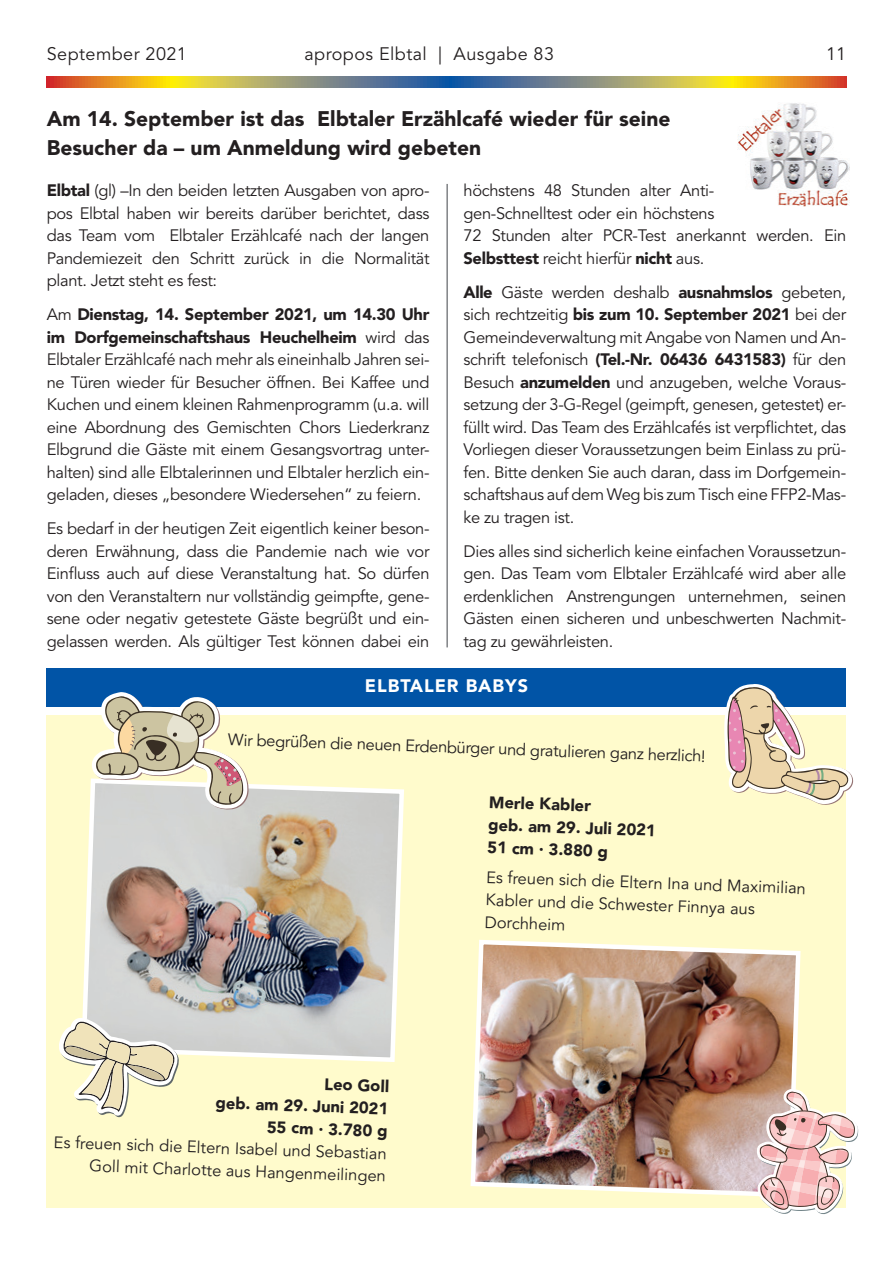
<style>
.page{position:relative;width:893px;height:1263px;background:#fff}
.page>*{position:absolute;margin:0;border:0;box-sizing:border-box;transform-origin:0 0}
.t1{font:900 21px/28.5px "Avenir LT Std";color:#231f20}
.t2{font:18px "Avenir LT Std";letter-spacing:.025em;color:#231f20}
.t3{font:900 18px "Avenir LT Std";letter-spacing:.05em;color:#fff}
.t4{font:16.5px/22.5px "Avenir LT Std";letter-spacing:-.02em;color:#231f20;text-align:justify}
.t5{font:900 16.5px/22.5px "Avenir LT Std";color:#231f20}
.s1{font-weight:900}
</style>
<div class="page">
<svg style="left:47px;top:77px;width:799px;height:10px;background:#a6955c"></svg>
<hr style="left:446px;top:184px;width:2px;height:463px;background:#808285">
<img style="left:738px;top:103px;width:111px;height:104px">
<div style="left:47px;top:669px;width:799px;height:38px;background:#0154a6"></div>
<div style="left:47px;top:715px;width:799px;height:493px;background:#fffbcc"></div>
<img style="left:470px;top:940px;width:331px;height:256px">
<svg style="left:757px;top:1089px;width:101px;height:125px"></svg>
<svg style="left:724px;top:684px;width:129px;height:121px"></svg>
<img style="left:82px;top:778px;width:322px;height:284px">
<svg style="left:92px;top:692px;width:157px;height:118px"></svg>
<svg style="left:59px;top:1018px;width:120px;height:99px"></svg>
<p class="t2" style="left:47px;top:44px;width:142px">September 2021</p>
<p class="t2" style="left:304px;top:44px;width:251px">apropos Elbtal | Ausgabe 83</p>
<p class="t2" style="left:826px;top:44px;width:22px">11</p>
<p class="t1" style="left:47px;top:105px;width:625px">Am 14. September ist das Elbtaler Erzählcafé wieder für seine<br>Besucher da – um Anmeldung wird gebeten</p>
<p class="t4" style="left:463px;top:180px;width:384px;text-align:left">höchstens 48 Stunden alter Anti-<br>gen-Schnelltest oder ein höchstens<br>72 Stunden alter PCR-Test anerkannt werden. Ein <span class="s1">Selbsttest</span> reicht hierfür <span class="s1">nicht</span> aus.</p>
<p class="t4" style="left:463px;top:281px;width:384px"><span class="s1">Alle</span> Gäste werden deshalb <span class="s1">ausnahmslos</span> gebeten, sich rechtzeitig <span class="s1">bis zum 10. September 2021</span> bei der Gemeindeverwaltung mit Angabe von Namen und An&shy;schrift telefonisch <span class="s1">(Tel.-Nr. 06436 6431583)</span> für den Besuch <span class="s1">anzumelden</span> und anzugeben, welche Voraus&shy;setzung der 3-G-Regel (geimpft, genesen, getestet) er&shy;füllt wird. Das Team des Erzählcafés ist verpflichtet, das Vorliegen dieser Voraussetzungen beim Einlass zu prü&shy;fen. Bitte denken Sie auch daran, dass im Dorfgemein&shy;schaftshaus auf dem Weg bis zum Tisch eine FFP2-Mas&shy;ke zu tragen ist.</p>
<p class="t4" style="left:463px;top:540px;width:384px">Dies alles sind sicherlich keine einfachen Voraussetzun&shy;gen. Das Team vom Elbtaler Erzählcafé wird aber alle erdenklichen Anstrengungen unternehmen, seinen Gästen einen sicheren und unbeschwerten Nachmit&shy;tag zu gewährleisten.</p>
<p class="t3" style="left:365px;top:675px;width:165px">ELBTALER BABYS</p>
<p class="t4" style="left:47px;top:180px;width:384px"><span class="s1">Elbtal</span> (gl) –In den beiden letzten Ausgaben von apro&shy;pos Elbtal haben wir bereits darüber berichtet, dass das Team vom Elbtaler Erzählcafé nach der langen Pandemiezeit den Schritt zurück in die Normalität plant. Jetzt steht es fest:</p>
<p class="t4" style="left:47px;top:304px;width:384px">Am <span class="s1">Dienstag, 14. September 2021, um 14.30 Uhr im Dorfgemeinschaftshaus Heuchelheim</span> wird das Elbtaler Erzählcafé nach mehr als eineinhalb Jahren sei&shy;ne Türen wieder für Besucher öffnen. Bei Kaffee und Kuchen und einem kleinen Rahmenprogramm (u.a. will eine Abordnung des Gemischten Chors Liederkranz Elbgrund die Gäste mit einem Gesangsvortrag unter&shy;halten) sind alle Elbtalerinnen und Elbtaler herzlich ein&shy;geladen, dieses „besondere Wiedersehen“ zu feiern.</p>
<p class="t4" style="left:47px;top:517px;width:384px">Es bedarf in der heutigen Zeit eigentlich keiner beson&shy;deren Erwähnung, dass die Pandemie nach wie vor Einfluss auch auf diese Veranstaltung hat. So dürfen von den Veranstaltern nur vollständig geimpfte, gene&shy;sene oder negativ getestete Gäste begrüßt und ein&shy;gelassen werden. Als gültiger Test können dabei ein</p>
<p class="t4" style="left:228px;top:728px;width:479px;rotate:2deg">Wir begrüßen die neuen Erdenbürger und gratulieren ganz herzlich!</p>
<p class="t5" style="left:217px;top:1069px;width:174px;text-align:right;rotate:2deg">Leo Goll<br>geb. am 29. Juni 2021<br>55 cm · 3.780 g</p>
<p class="t4" style="left:54px;top:1131px;width:335px;text-align:right;rotate:2deg">Es freuen sich die Eltern Isabel und Sebastian<br>Goll mit Charlotte aus Hangenmeilingen</p>
<p class="t5" style="left:489px;top:791px;width:169px;rotate:2deg">Merle Kabler<br>geb. am 29. Juli 2021<br>51 cm · 3.880 g</p>
<p class="t4" style="left:487px;top:866px;width:321px;text-align:left;rotate:2deg">Es freuen sich die Eltern Ina und Maximilian<br>Kabler und die Schwester Finnya aus<br>Dorchheim</p>
</div>
